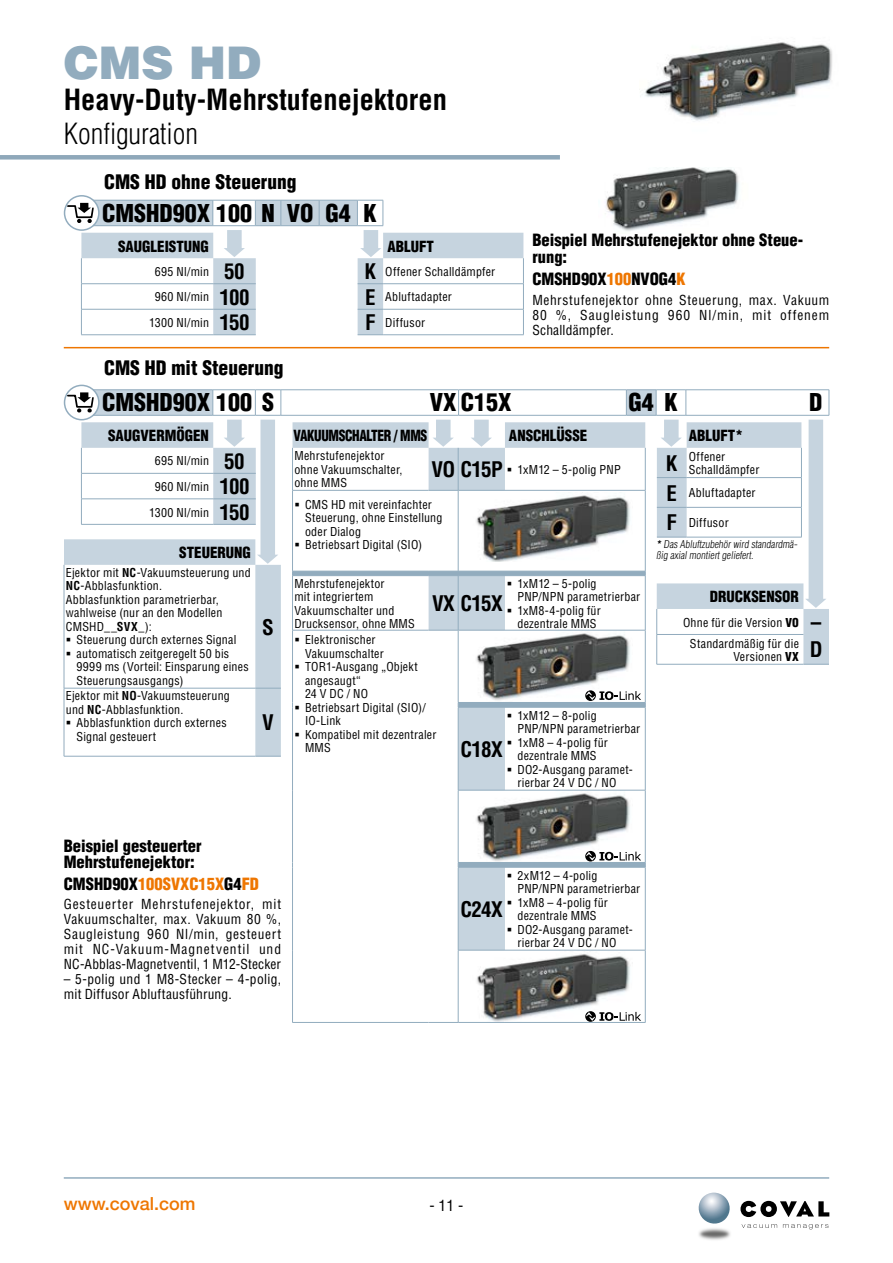
<style>
.page{position:relative;width:893px;height:1263px;background:#fff}
.page>*{position:absolute;margin:0;border:0;box-sizing:border-box;transform-origin:0 0}
.t1{font:900 45px "Helvetica";color:#92acbe}
.t2{font:700 condensed 28.5px "Helvetica";color:#000}
.t3{font:300 condensed 28.5px "Helvetica";color:#000}
.t4{font:900 condensed 24px "Helvetica";color:#000}
.t5{font:700 condensed 21px/25.5px "Helvetica";letter-spacing:-.03em;color:#000}
.t6{font:900 condensed 19.5px "Helvetica";color:#000}
.t7{font:500 18px "Helvetica Neue";color:#ee7601}
.t8{font:900 condensed 16.5px/16.5px "Helvetica";color:#000}
.t9{font:900 condensed 16.5px "Helvetica";color:#ee7601}
.t10{font:900 condensed 15px "Helvetica";color:#000}
.t11{font:900 condensed 15px "Helvetica";letter-spacing:-.025em;color:#000;scale:.9 1}
.t12{font:condensed 15px "Helvetica";color:#000;scale:1.05 1}
.t13{font:condensed 13.5px/15px "Helvetica";letter-spacing:.025em;color:#000;text-align:justify}
.t14{font:condensed 12px/13.5px "Helvetica";letter-spacing:.02em;color:#000}
.t15{font:300 condensed 10.5px/11.2px "Helvetica";color:#000}
.s1{color:#ee7601}
.s2{font-weight:700}
.s3{font-weight:900}
.s4{color:#000}
</style>
<div class="page">
<hr style="left:64px;top:1177px;width:765px;height:2px;background:#92acbe">
<div style="left:0;top:155px;width:560px;height:5px;background:#8fa8ba"></div>
<img style="left:699px;top:1228px;width:31px;height:12px">
<svg style="left:698px;top:1192px;width:32px;height:32px"></svg>
<svg style="left:742px;top:1224px;width:35px;height:4px"></svg>
<svg style="left:783px;top:1224px;width:45px;height:5px"></svg>
<svg style="left:740px;top:1201px;width:89px;height:16px"></svg>
<img style="left:477px;top:954px;width:153px;height:68px">
<div style="left:64px;top:195px;width:36px;height:36px;border:2px solid #92acbe;border-radius:50%"></div>
<svg style="left:67px;top:200px;width:457px;height:135px"></svg>
<hr style="left:383px;top:334px;width:141px;height:1px;background:#92acbe">
<div style="left:64px;top:385px;width:36px;height:35px;border:2px solid #92acbe;border-radius:50%"></div>
<svg style="left:457px;top:867px;width:188px;height:83px"></svg>
<svg style="left:457px;top:669px;width:188px;height:198px"></svg>
<hr style="left:292px;top:630px;width:1px;height:72px;background:#92acbe">
<hr style="left:458px;top:630px;width:1px;height:72px;background:#92acbe">
<hr style="left:645px;top:630px;width:1px;height:72px;background:#92acbe">
<hr style="left:458px;top:702px;width:47px;height:1px;background:#92acbe">
<hr style="left:505px;top:702px;width:140px;height:1px;background:#92acbe">
<hr style="left:292px;top:707px;width:1px;height:83px;background:#92acbe">
<hr style="left:458px;top:707px;width:47px;height:1px;background:#92acbe">
<hr style="left:458px;top:707px;width:1px;height:83px;background:#92acbe">
<hr style="left:505px;top:707px;width:140px;height:1px;background:#92acbe">
<hr style="left:645px;top:707px;width:1px;height:83px;background:#92acbe">
<hr style="left:292px;top:790px;width:1px;height:72px;background:#92acbe">
<hr style="left:458px;top:790px;width:47px;height:1px;background:#92acbe">
<hr style="left:458px;top:790px;width:1px;height:72px;background:#92acbe">
<hr style="left:505px;top:790px;width:140px;height:1px;background:#92acbe">
<hr style="left:645px;top:790px;width:1px;height:72px;background:#92acbe">
<hr style="left:458px;top:862px;width:47px;height:1px;background:#92acbe">
<hr style="left:505px;top:862px;width:140px;height:1px;background:#92acbe">
<hr style="left:292px;top:867px;width:1px;height:83px;background:#92acbe">
<hr style="left:458px;top:867px;width:47px;height:1px;background:#92acbe">
<hr style="left:458px;top:867px;width:1px;height:83px;background:#92acbe">
<hr style="left:505px;top:867px;width:140px;height:1px;background:#92acbe">
<hr style="left:645px;top:867px;width:1px;height:83px;background:#92acbe">
<hr style="left:292px;top:950px;width:1px;height:72px;background:#92acbe">
<hr style="left:458px;top:950px;width:47px;height:1px;background:#92acbe">
<hr style="left:458px;top:950px;width:1px;height:72px;background:#92acbe">
<hr style="left:505px;top:950px;width:140px;height:1px;background:#92acbe">
<hr style="left:645px;top:950px;width:1px;height:72px;background:#92acbe">
<hr style="left:292px;top:1022px;width:137px;height:1px;background:#92acbe">
<svg style="left:429px;top:1022px;width:29px;height:1px"></svg>
<hr style="left:458px;top:1022px;width:47px;height:1px;background:#92acbe">
<hr style="left:505px;top:1022px;width:140px;height:1px;background:#92acbe">
<svg style="left:64px;top:539px;width:217px;height:217px"></svg>
<hr style="left:64px;top:565px;width:1px;height:123px;background:#92acbe">
<hr style="left:64px;top:688px;width:191px;height:1px;background:#92acbe">
<hr style="left:64px;top:688px;width:1px;height:68px;background:#92acbe">
<svg style="left:255px;top:688px;width:26px;height:1px"></svg>
<hr style="left:64px;top:756px;width:191px;height:1px;background:#92acbe">
<svg style="left:255px;top:756px;width:26px;height:1px"></svg>
<img style="left:642px;top:42px;width:190px;height:79px">
<img style="left:606px;top:167px;width:133px;height:64px">
<svg style="left:585px;top:690px;width:61px;height:17px"></svg>
<svg style="left:585px;top:851px;width:61px;height:16px"></svg>
<svg style="left:585px;top:1011px;width:56px;height:11px"></svg>
<hr style="left:64px;top:347px;width:765px;height:1px;background:#ee7601">
<svg style="left:67px;top:389px;width:763px;height:280px"></svg>
<h1 class="t1" style="left:64px;top:34px;width:199px">CMS HD</h1>
<h2 class="t2" style="left:64px;top:83px;width:385px">Heavy-Duty-Mehrstufenejektoren</h2>
<h2 class="t3" style="left:64px;top:118px;width:136px">Konfiguration</h2>
<h3 class="t6" style="left:104px;top:169px;width:194px">CMS HD ohne Steuerung</h3>
<h3 class="t4" style="left:102px;top:198px;width:276px">CMSHD90X 100 N VO G4 K</h3>
<p class="t10" style="left:118px;top:237px;width:92px">SAUGLEISTUNG</p>
<p class="t14" style="left:149px;top:258px;width:61px;line-height:25.5px;text-align:center">695 Nl/min<br>960 Nl/min<br>1300 Nl/min</p>
<h3 class="t5" style="left:219px;top:259px;width:32px">50<br>100<br>150</h3>
<h3 class="t5" style="left:365px;top:259px;width:13px;text-align:justify">K E F</h3>
<p class="t10" style="left:387px;top:237px;width:48px">ABLUFT</p>
<p class="t14" style="left:385px;top:258px;width:112px;line-height:25.5px">Offener Schalldämpfer<br>Abluftadapter<br>Diffusor</p>
<h3 class="t6" style="left:104px;top:356px;width:181px">CMS HD mit Steuerung</h3>
<h3 class="t8" style="left:532px;top:232px;width:272px">Beispiel Mehrstufenejektor ohne Steue&shy;rung:</h3>
<p class="t13" style="left:532px;top:292px;width:298px">Mehrstufenejektor ohne Steuerung, max. Vakuum 80 %, Saugleistung 960 Nl/min, mit offenem Schalldämpfer.</p>
<h3 class="t8" style="left:532px;top:270px;width:155px">CMSHD90X<span class="s1">100</span>NVOG4<span class="s1">K</span></h3>
<h3 class="t4" style="left:102px;top:388px;width:173px">CMSHD90X 100 S</h3>
<h3 class="t4" style="left:430px;top:388px;width:83px">VX C15X</h3>
<h3 class="t4" style="left:629px;top:388px;width:51px">G4 K</h3>
<h3 class="t4" style="left:809px;top:388px;width:15px">D</h3>
<p class="t10" style="left:108px;top:426px;width:102px">SAUGVERMÖGEN</p>
<p class="t14" style="left:149px;top:448px;width:61px;line-height:25.5px;text-align:center">695 Nl/min<br>960 Nl/min<br>1300 Nl/min</p>
<p class="t11" style="left:293px;top:426px;width:150px">VAKUUMSCHALTER / MMS</p>
<p class="t10" style="left:509px;top:426px;width:80px">ANSCHLÜSSE</p>
<p class="t14" style="left:294px;top:449px;width:110px">Mehrstufenejektor ohne Vakuumschalter, ohne MMS</p>
<p class="t10" style="left:689px;top:426px;width:56px">ABLUFT*</p>
<p class="t14" style="left:689px;top:449px;width:72px">Offener<br>Schalldämpfer</p>
<p class="t14" style="left:689px;top:486px;width:68px">Abluftadapter</p>
<p class="t14" style="left:689px;top:516px;width:41px">Diffusor</p>
<h3 class="t5" style="left:219px;top:448px;width:32px">50<br>100<br>150</h3>
<h3 class="t5" style="left:666px;top:448px;width:13px;line-height:29.7px;text-align:justify">K E F</h3>
<h3 class="t5" style="left:431px;top:457px;width:73px">VO C15P</h3>
<p class="t14" style="left:517px;top:463px;width:105px">1xM12 – 5-polig PNP</p>
<p class="t14" style="left:305px;top:497px;width:139px">CMS HD mit vereinfachter<br>Steuerung, ohne Einstellung oder Dialog<br>Betriebsart Digital (SIO)</p>
<p class="t14" style="left:294px;top:576px;width:122px">Mehrstufenejektor<br>mit integriertem<br>Vakuumschalter und<br>Drucksensor, ohne MMS</p>
<p class="t14" style="left:517px;top:576px;width:124px">1xM12 – 5-polig<br>PNP/NPN parametrierbar<br>1xM8-4-polig für dezentrale MMS</p>
<p class="t14" style="left:305px;top:633px;width:133px">Elektronischer<br>Vakuumschalter<br>TOR1-Ausgang „Objekt angesaugt“<br>24 V DC / NO<br>Betriebsart Digital (SIO)/<br>IO-Link<br>Kompatibel mit dezentraler<br>MMS</p>
<p class="t15" style="left:656px;top:538px;width:144px"><span class="s2">*</span> Das Abluftzubehör wird standardmä&shy;ßig axial montiert geliefert.</p>
<p class="t10" style="left:179px;top:543px;width:73px">STEUERUNG</p>
<p class="t14" style="left:66px;top:565px;width:186px">Ejektor mit <span class="s2">NC</span>-Vakuumsteuerung und<br><span class="s2">NC</span>-Abblasfunktion.<br>Abblasfunktion parametrierbar, wahlweise (nur an den Modellen<br>CMSHD__<span class="s2">SVX</span>_):</p>
<p class="t14" style="left:77px;top:633px;width:174px">Steuerung durch externes Signal automatisch zeitgeregelt 50 bis<br>9999 ms (Vorteil: Einsparung eines<br>Steuerungsausgangs)</p>
<p class="t14" style="left:66px;top:689px;width:166px">Ejektor mit <span class="s2">NO</span>-Vakuumsteuerung und <span class="s2">NC</span>-Abblasfunktion.</p>
<p class="t14" style="left:77px;top:716px;width:152px">Abblasfunktion durch externes<br>Signal gesteuert</p>
<p class="t10" style="left:710px;top:587px;width:91px">DRUCKSENSOR</p>
<p class="t14" style="left:683px;top:612px;width:117px;line-height:20.9px;text-align:center">Ohne für die Version <span class="s3">VO<br></span>Standardmäßig für die</p>
<p class="t14" style="left:733px;top:650px;width:67px">Versionen <span class="s3">VX</span></p>
<h3 class="t5" style="left:432px;top:590px;width:72px">VX C15X</h3>
<h3 class="t5" style="left:262px;top:614px;width:13px">S</h3>
<p class="t14" style="left:517px;top:708px;width:124px">1xM12 – 8-polig<br>PNP/NPN parametrierbar<br>1xM8 – 4-polig für dezentrale MMS<br>DO2-Ausgang paramet&shy;rierbar 24 V DC / NO</p>
<h3 class="t5" style="left:262px;top:710px;width:13px">V</h3>
<h3 class="t5" style="left:460px;top:736px;width:44px">C18X</h3>
<h3 class="t5" style="left:810px;top:608px;width:14px;line-height:27.6px">–<br>D</h3>
<h3 class="t8" style="left:64px;top:837px;width:139px">Beispiel gesteuerter<br>Mehrstufenejektor:</h3>
<p class="t13" style="left:64px;top:897px;width:219px">Gesteuerter Mehrstufenejektor, mit Vakuumschalter, max. Vakuum 80 %, Saugleistung 960 Nl/min, gesteuert mit NC-Vakuum-Magnetventil und NC-Abblas-Magnetventil, 1 M12-Stecker</p>
<p class="t13" style="left:64px;top:972px;width:219px">– 5-polig und 1 M8-Stecker – 4-polig, mit Diffusor Abluftausführung.</p>
<h3 class="t9" style="left:64px;top:873px;width:197px"><span class="s4">CMSHD90X</span>100SVXC15X<span class="s4">G4</span>FD</h3>
<h3 class="t5" style="left:460px;top:896px;width:44px">C24X</h3>
<p class="t14" style="left:517px;top:868px;width:124px">2xM12 – 4-polig<br>PNP/NPN parametrierbar<br>1xM8 – 4-polig für dezentrale MMS<br>DO2-Ausgang paramet&shy;rierbar 24 V DC / NO</p>
<h3 class="t7" style="left:64px;top:1189px;width:133px">www.coval.com</h3>
<p class="t12" style="left:429px;top:1196px;width:34px">- 11 -</p>
</div>
